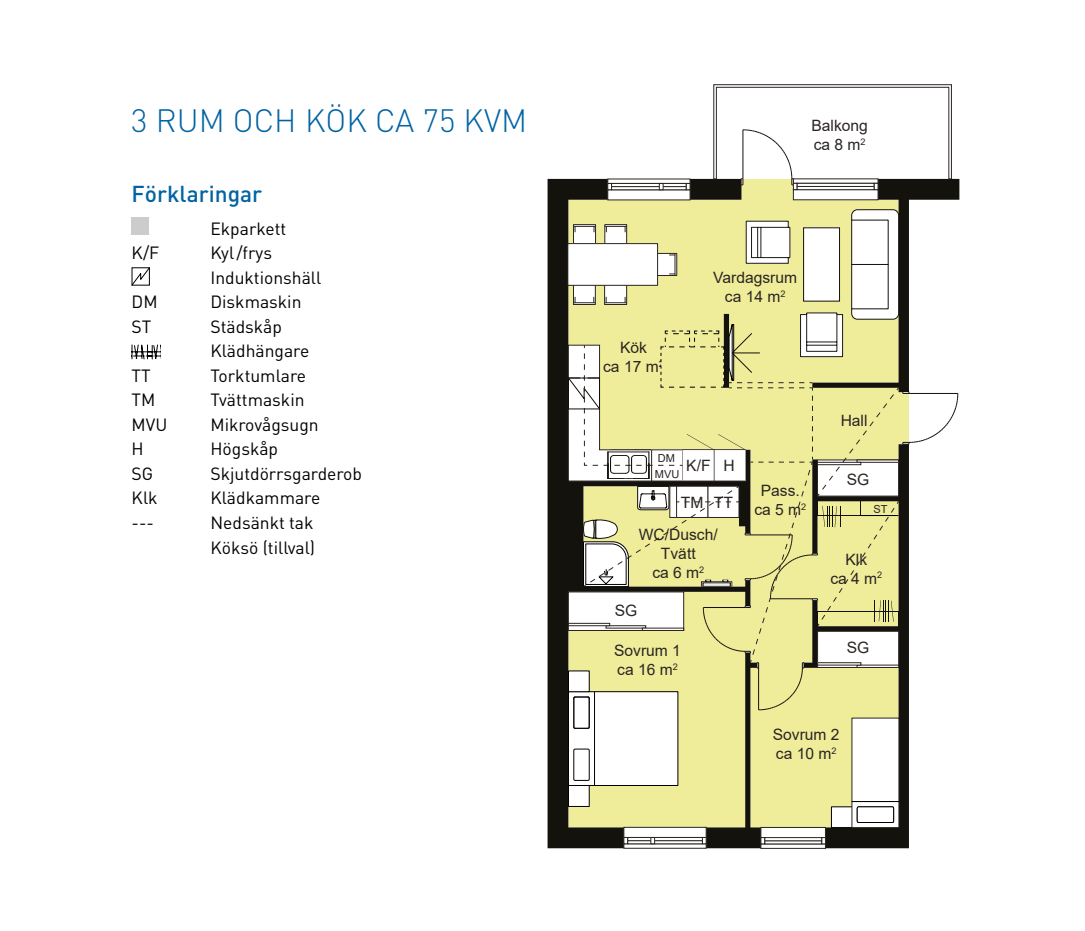
<style>
.page{position:relative;width:1085px;height:931px;background:#fff}
.page>*{position:absolute;margin:0;border:0;box-sizing:border-box;transform-origin:0 0}
.Lite_mindre_rubrik{font:300 31.94px "DIN";color:#0063a3}
.t1{font:500 22.75px "DIN";color:#0063a3}
.t2{font:17.5px "DIN";color:#000}
.t3{font:15.66px/18.7px "Arial";color:#2b2523;text-align:center}
.t4{font:11.03px "Arial";color:#2b2523}
</style>
<div class="page">
<div style="left:548px;top:179px;width:20px;height:668px;background:#13120d"></div>
<svg style="left:568px;top:84px;width:391px;height:764px"></svg>
<hr style="left:861px;top:515px;width:37px;height:1px;background:#000">
<div style="left:132px;top:217px;width:17px;height:18px;background:#ccc"></div>
<svg style="left:131px;top:267px;width:19px;height:19px"></svg>
<svg style="left:132px;top:344px;width:28px;height:15px"></svg>
<p class="Lite_mindre_rubrik" style="left:131px;top:101px;width:398px">3 RUM OCH KÖK CA 75 KVM</p>
<p class="t1" style="left:132px;top:179px;width:132px">Förklaringar</p>
<p class="t2" style="left:210px;top:217px;width:77px">Ekparkett</p>
<p class="t2" style="left:132px;top:242px;width:29px">K/F</p>
<p class="t2" style="left:210px;top:242px;width:63px">Kyl/frys</p>
<p class="t2" style="left:210px;top:266px;width:112px">Induktionshäll</p>
<p class="t2" style="left:132px;top:291px;width:28px">DM</p>
<p class="t2" style="left:210px;top:291px;width:93px">Diskmaskin</p>
<p class="t2" style="left:132px;top:315px;width:21px">ST</p>
<p class="t2" style="left:210px;top:315px;width:73px">Städskåp</p>
<p class="t2" style="left:210px;top:340px;width:100px">Klädhängare</p>
<p class="t2" style="left:132px;top:364px;width:21px">TT</p>
<p class="t2" style="left:210px;top:364px;width:97px">Torktumlare</p>
<p class="t2" style="left:132px;top:389px;width:25px">TM</p>
<p class="t2" style="left:210px;top:389px;width:96px">Tvättmaskin</p>
<p class="t2" style="left:132px;top:413px;width:37px">MVU</p>
<p class="t2" style="left:210px;top:413px;width:110px">Mikrovågsugn</p>
<p class="t2" style="left:132px;top:438px;width:14px">H</p>
<p class="t2" style="left:210px;top:438px;width:69px">Högskåp</p>
<p class="t2" style="left:132px;top:462px;width:23px">SG</p>
<p class="t2" style="left:210px;top:462px;width:153px">Skjutdörrsgarderob</p>
<p class="t2" style="left:132px;top:487px;width:27px">Klk</p>
<p class="t2" style="left:210px;top:487px;width:111px">Klädkammare</p>
<p class="t2" style="left:132px;top:511px;width:24px">---</p>
<p class="t2" style="left:210px;top:511px;width:105px">Nedsänkt tak</p>
<p class="t2" style="left:210px;top:536px;width:106px">Köksö (tillval)</p>
<p class="t3" style="left:603px;top:338px;width:62px">Kök<br>ca 17 m<sup>2</sup></p>
<p class="t3" style="left:812px;top:116px;width:58px;text-align:left">Balkong ca 8 m<sup>2</sup></p>
<p class="t3" style="left:713px;top:268px;width:85px">Vardagsrum ca 14 m<sup>2</sup></p>
<p class="t3" style="left:841px;top:411px;width:28px">Hall</p>
<p class="t4" style="left:658px;top:450px;width:19px">DM</p>
<p class="t4" style="left:655px;top:467px;width:26px">MVU</p>
<p class="t3" style="left:686px;top:456px;width:50px">K/F H</p>
<p class="t3" style="left:681px;top:493px;width:54px">TM TT</p>
<p class="t3" style="left:639px;top:525px;width:80px">WC/Dusch/<br>Tvätt<br>ca 6 m<sup>2</sup></p>
<p class="t3" style="left:615px;top:601px;width:24px">SG</p>
<p class="t3" style="left:614px;top:641px;width:68px;text-align:left">Sovrum 1 ca 16 m<sup>2</sup></p>
<p class="t3" style="left:754px;top:481px;width:53px">Pass. ca 5 m<sup>2</sup></p>
<p class="t3" style="left:847px;top:470px;width:24px">SG</p>
<p class="t4" style="left:873px;top:501px;width:16px">ST</p>
<p class="t3" style="left:830px;top:549px;width:53px">Klk<br>ca 4 m<sup>2</sup></p>
<p class="t3" style="left:847px;top:637px;width:24px">SG</p>
<p class="t3" style="left:773px;top:725px;width:68px;text-align:left">Sovrum 2 ca 10 m<sup>2</sup></p>
</div>
